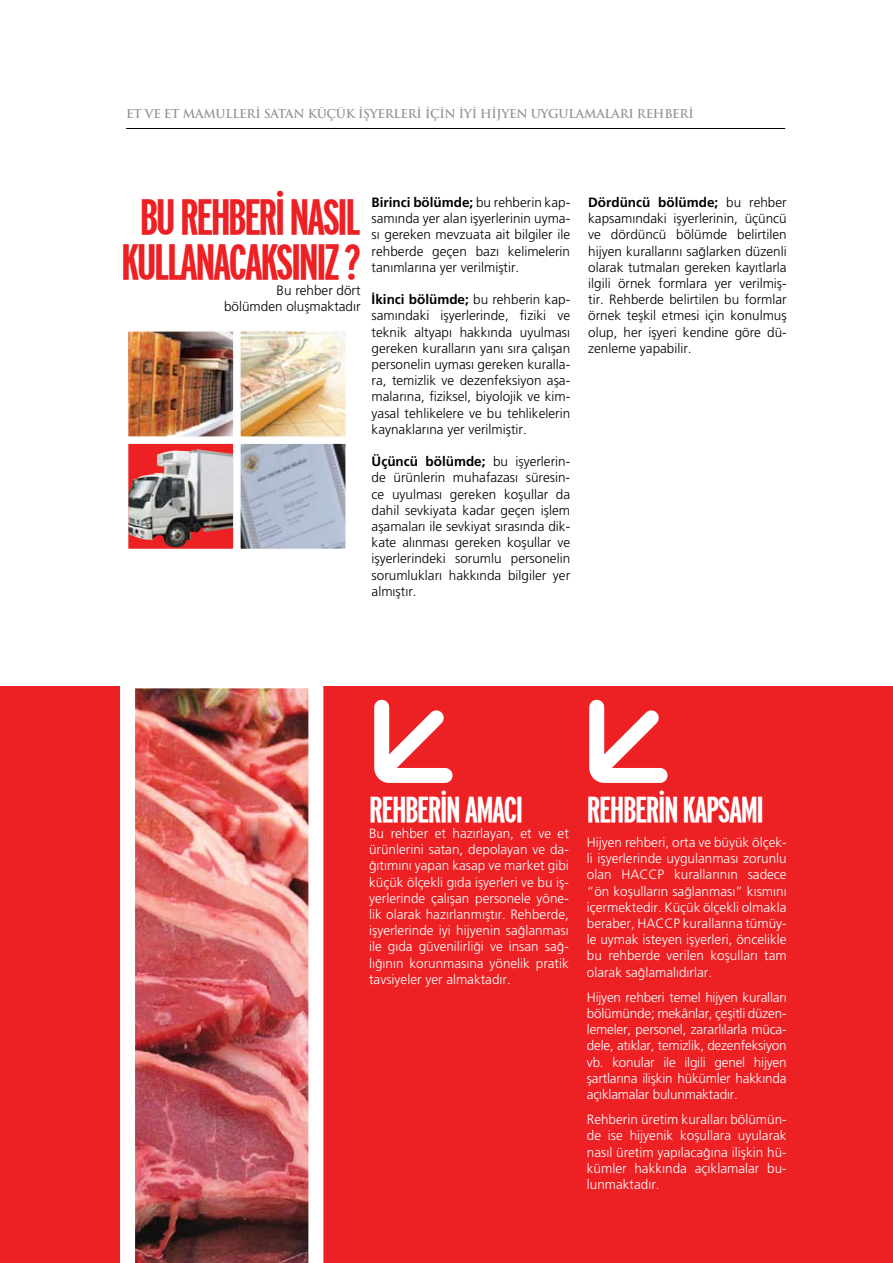
<style>
.page{position:relative;width:893px;height:1263px;background:#fff}
.page>*{position:absolute;margin:0;border:0;box-sizing:border-box;transform-origin:0 0}
.t1{font:700 49.5px/45px "Interstate Compressed";letter-spacing:-.05em;color:#ed2024;text-align:center}
.t2{font:700 36px "Interstate Compressed";letter-spacing:-.04em;color:#fff}
.t3{font:300 13.5px/16.2px "Frutiger";color:#000;text-align:justify}
.t4{font:300 13.5px/16.2px "Frutiger";color:#fff;text-align:justify}
.t5{font:700 12px "Trajan Pro";letter-spacing:-.025em;color:#939598}
.s1{font-weight:700}
</style>
<div class="page">
<div style="left:0;top:686px;width:893px;height:577px;background:#ed2024"></div>
<hr style="left:126px;top:128px;width:659px;height:1px;background:#000">
<img style="left:128px;top:331px;width:218px;height:218px">
<svg style="left:374px;top:699px;width:79px;height:84px"></svg>
<svg style="left:589px;top:699px;width:79px;height:84px"></svg>
<img style="left:120px;top:686px;width:203px;height:577px">
<p class="t5" style="left:126px;top:106px;width:569px">ET VE ET MAMULLERİ SATAN KÜÇÜK İŞYERLERİ İÇİN İYİ HİJYEN UYGULAMALARI REHBERİ</p>
<h1 class="t1" style="left:121px;top:193px;width:241px">BU REHBERİ NASIL<br>KULLANACAKSINIZ ?</h1>
<p class="t3" style="left:224px;top:282px;width:138px;text-align:right">Bu rehber dört bölümden oluşmaktadır</p>
<p class="t3" style="left:372px;top:194px;width:200px"><span class="s1">Birinci bölümde;</span> bu rehberin kap&shy;samında yer alan işyerlerinin uyma&shy;sı gereken mevzuata ait bilgiler ile rehberde geçen bazı kelimelerin tanımlarına yer verilmiştir.</p>
<p class="t3" style="left:372px;top:291px;width:200px"><span class="s1">İkinci bölümde;</span> bu rehberin kap&shy;samındaki işyerlerinde, fiziki ve teknik altyapı hakkında uyulması gereken kuralların yanı sıra çalışan personelin uyması gereken kuralla&shy;ra, temizlik ve dezenfeksiyon aşa&shy;malarına, fiziksel, biyolojik ve kim&shy;yasal tehlikelere ve bu tehlikelerin kaynaklarına yer verilmiştir.</p>
<p class="t3" style="left:372px;top:453px;width:200px"><span class="s1">Üçüncü bölümde;</span> bu işyerlerin&shy;de ürünlerin muhafazası süresin&shy;ce uyulması gereken koşullar da dahil sevkiyata kadar geçen işlem aşamaları ile sevkiyat sırasında dik&shy;kate alınması gereken koşullar ve işyerlerindeki sorumlu personelin sorumlukları hakkında bilgiler yer almıştır.</p>
<p class="t3" style="left:588px;top:194px;width:200px"><span class="s1">Dördüncü bölümde;</span> bu rehber kapsamındaki işyerlerinin, üçüncü ve dördüncü bölümde belirtilen hijyen kurallarını sağlarken düzenli olarak tutmaları gereken kayıtlarla ilgili örnek formlara yer verilmiş&shy;tir. Rehberde belirtilen bu formlar örnek teşkil etmesi için konulmuş olup, her işyeri kendine göre dü&shy;zenleme yapabilir.</p>
<h2 class="t2" style="left:369px;top:789px;width:156px">REHBERİN AMACI</h2>
<p class="t4" style="left:369px;top:825px;width:201px">Bu rehber et hazırlayan, et ve et ürünlerini satan, depolayan ve da&shy;ğıtımını yapan kasap ve market gibi küçük ölçekli gıda işyerleri ve bu iş&shy;yerlerinde çalışan personele yöne&shy;lik olarak hazırlanmıştır. Rehberde, işyerlerinde iyi hijyenin sağlanması ile gıda güvenilirliği ve insan sağ&shy;lığının korunmasına yönelik pratik tavsiyeler yer almaktadır.</p>
<h2 class="t2" style="left:587px;top:789px;width:179px">REHBERİN KAPSAMI</h2>
<p class="t4" style="left:587px;top:834px;width:201px">Hijyen rehberi, orta ve büyük ölçek&shy;li işyerlerinde uygulanması zorunlu olan HACCP kurallarının sadece “ön koşulların sağlanması” kısmını içermektedir. Küçük ölçekli olmakla beraber, HACCP kurallarına tümüy&shy;le uymak isteyen işyerleri, öncelikle bu rehberde verilen koşulları tam olarak sağlamalıdırlar.</p>
<p class="t4" style="left:587px;top:989px;width:201px">Hijyen rehberi temel hijyen kuralları bölümünde; mekânlar, çeşitli düzen&shy;lemeler, personel, zararlılarla müca&shy;dele, atıklar, temizlik, dezenfeksiyon vb. konular ile ilgili genel hijyen şartlarına ilişkin hükümler hakkında açıklamalar bulunmaktadır.</p>
<p class="t4" style="left:587px;top:1111px;width:201px">Rehberin üretim kuralları bölümün&shy;de ise hijyenik koşullara uyularak nasıl üretim yapılacağına ilişkin hü&shy;kümler hakkında açıklamalar bu&shy;lunmaktadır.</p>
</div>
